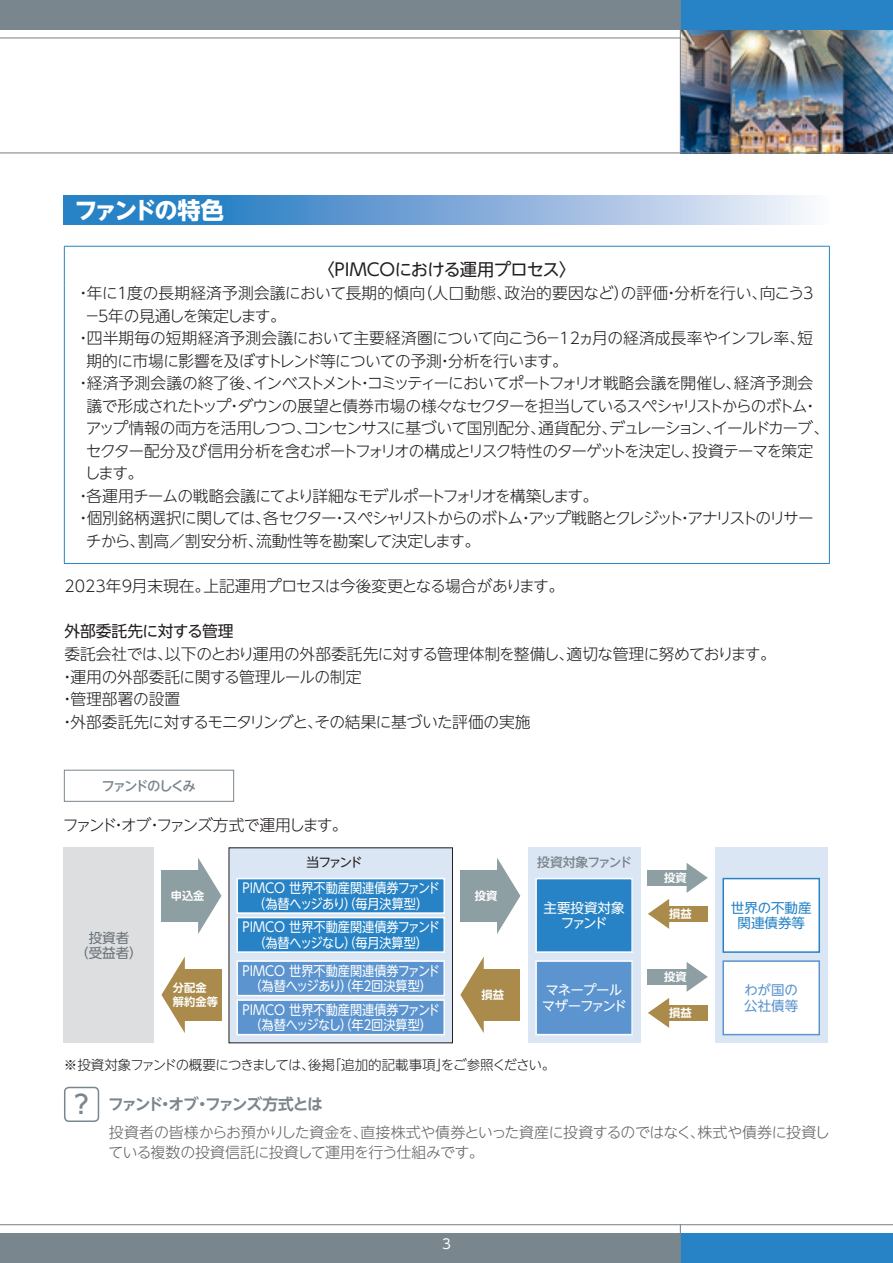
<style>
.page{position:relative;width:893px;height:1263px;background:#fff}
.page>*{position:absolute;margin:0;border:0;box-sizing:border-box;transform-origin:0 0}
.t1{font:700 23.25px "UD Shin Go NT Pro";letter-spacing:-.125em;color:#fff}
.t2{font:17.25px "UD Shin Go NT Pro";letter-spacing:-.035em;color:#231f20}
.t3{font:300 15.75px/22.5px "UD Shin Go NT Pro";letter-spacing:-.04em;color:#231f20}
.t4{font:300 15.75px "UD Shin Go NT Pro";letter-spacing:-.065em;color:#231f20}
.t5{font:300 15.75px "UD Shin Go NT Pro";letter-spacing:-.09em;color:#231f20}
.t6{font:300 15.75px "UD Shin Go NT Pro";letter-spacing:.01em;color:#231f20}
.t7{font:300 15.75px "UD Shin Go NT Pro";letter-spacing:-.01em;color:#231f20}
.t8{font:300 15.75px "UD Shin Go NT Pro";letter-spacing:-.06em;color:#231f20}
.t9{font:300 15.75px "UD Shin Go NT Pro";letter-spacing:-.11em;color:#231f20}
.t10{font:300 15.75px "UD Shin Go NT Pro";letter-spacing:-.005em;color:#231f20}
.t11{font:700 15.75px "UD Shin Go NT Pro De";letter-spacing:-.09em;color:#7a868d}
.t12{font:15.75px "UD Shin Go NT Pro";letter-spacing:-.015em;color:#231f20}
.t13{font:300 15px/19.5px "UD Shin Go NT Pro";letter-spacing:-.03em;color:#636366}
.t14{font:13.5px/15.8px "UD Shin Go NT Pro";color:#fff;text-align:center;scale:.9 1}
.t15{font:300 13.5px "UD Shin Go NT Pro";letter-spacing:-.055em;color:#231f20}
.t16{font:13.5px/15.8px "UD Shin Go NT Pro";letter-spacing:-.075em;color:#fff}
.t17{font:13.5px/15.8px "UD Shin Go NT Pro";color:#fff;text-align:center}
.t18{font:13.5px/15.8px "UD Shin Go NT Pro";color:#2783c5;text-align:center}
.t19{font:500 13.5px "UD Shin Go NT Pro";letter-spacing:-.14em;color:#7a868d}
.t20{font:13.5px/15.8px "UD Shin Go NT Pro";color:#697379;text-align:center}
.t21{font:13.5px/15.8px "UD Shin Go NT Pro";color:#5b94cf}
.t22{font:500 12.75px "UD Shin Go NT Pro";letter-spacing:-.06em;color:#7a868d}
.t23{font:12.75px "UD Shin Go NT Pro";letter-spacing:-.17em;color:#231f20}
.t24{font:700 11.25px/13.5px "UD Shin Go NT Pro De";color:#fff}
.s1{font-family:"UD Shin Go NT Pro";font-weight:500;font-size:25.5px}
</style>
<div class="page">
<hr style="left:0;top:37px;width:893px;height:1px;background:#7a868d">
<img style="left:681px;top:30px;width:212px;height:122px">
<div style="left:0;top:0;width:680px;height:30px;background:#7a868d"></div>
<div style="left:0;top:1233px;width:680px;height:30px;background:#7a868d"></div>
<hr style="left:0;top:1224px;width:893px;height:1px;background:#7a868d">
<div style="left:680px;top:0;width:213px;height:30px;background:#2783c5"></div>
<div style="left:680px;top:1233px;width:213px;height:30px;background:#2783c5"></div>
<hr style="left:680px;top:1224px;width:1px;height:39px;background:#7a868d">
<hr style="left:0;top:152px;width:893px;height:1px;background:#7a868d">
<hr style="left:680px;top:0;width:1px;height:153px;background:#7a868d">
<svg style="left:64px;top:196px;width:745px;height:29px"></svg>
<hr style="left:64px;top:246px;width:766px;height:1px;background:#2783c5">
<hr style="left:64px;top:247px;width:1px;height:38px;background:#2783c5">
<hr style="left:829px;top:247px;width:1px;height:38px;background:#2783c5">
<hr style="left:64px;top:285px;width:1px;height:278px;background:#2783c5">
<hr style="left:829px;top:285px;width:1px;height:278px;background:#2783c5">
<hr style="left:64px;top:563px;width:766px;height:1px;background:#2783c5">
<div style="left:64px;top:770px;width:170px;height:32px;border:1px solid #7a868d"></div>
<div style="left:64px;top:848px;width:90px;height:195px;background:#dddee0"></div>
<div style="left:161px;top:870px;width:41px;height:51px;background:#8d9fa2"></div>
<svg style="left:198px;top:858px;width:23px;height:76px"></svg>
<svg style="left:161px;top:957px;width:24px;height:76px"></svg>
<div style="left:181px;top:969px;width:40px;height:51px;background:#aa8b4b"></div>
<div style="left:460px;top:870px;width:41px;height:51px;background:#8d9fa2"></div>
<svg style="left:497px;top:858px;width:23px;height:76px"></svg>
<svg style="left:460px;top:957px;width:24px;height:76px"></svg>
<div style="left:479px;top:969px;width:41px;height:51px;background:#aa8b4b"></div>
<div style="left:648px;top:870px;width:43px;height:15px;background:#8d9fa2"></div>
<svg style="left:687px;top:863px;width:21px;height:30px"></svg>
<div style="left:664px;top:906px;width:44px;height:15px;background:#aa8b4b"></div>
<svg style="left:648px;top:899px;width:21px;height:30px"></svg>
<div style="left:648px;top:969px;width:43px;height:15px;background:#8d9fa2"></div>
<svg style="left:687px;top:962px;width:21px;height:30px"></svg>
<div style="left:664px;top:1005px;width:44px;height:15px;background:#aa8b4b"></div>
<svg style="left:648px;top:998px;width:21px;height:30px"></svg>
<div style="left:229px;top:848px;width:223px;height:195px;background:#dbe6f4"></div>
<div style="left:237px;top:878px;width:207px;height:35px;background:#2783c5"></div>
<div style="left:236px;top:878px;width:209px;height:36px;border:2px solid #fff"></div>
<div style="left:237px;top:917px;width:207px;height:35px;background:#2783c5"></div>
<div style="left:236px;top:917px;width:209px;height:36px;border:2px solid #fff"></div>
<div style="left:237px;top:1000px;width:207px;height:34px;background:#5b94cf"></div>
<div style="left:236px;top:999px;width:209px;height:36px;border:2px solid #fff"></div>
<div style="left:237px;top:961px;width:207px;height:34px;background:#5b94cf"></div>
<div style="left:236px;top:960px;width:209px;height:36px;border:2px solid #fff"></div>
<div style="left:528px;top:848px;width:112px;height:195px;background:#dbe6f4"></div>
<div style="left:715px;top:848px;width:112px;height:195px;background:#dbe6f4"></div>
<div style="left:536px;top:878px;width:96px;height:74px;background:#2783c5"></div>
<div style="left:535px;top:878px;width:98px;height:75px;border:2px solid #fff"></div>
<div style="left:536px;top:961px;width:96px;height:73px;background:#5b94cf"></div>
<div style="left:535px;top:960px;width:98px;height:75px;border:2px solid #fff"></div>
<div style="left:723px;top:878px;width:96px;height:74px;background:#fff"></div>
<div style="left:722px;top:878px;width:98px;height:75px;border:2px solid #2783c5"></div>
<div style="left:723px;top:961px;width:96px;height:73px;background:#fff"></div>
<div style="left:722px;top:960px;width:98px;height:75px;border:2px solid #5b94cf"></div>
<div style="left:64px;top:1087px;width:35px;height:35px;border:2px solid #7a868d;border-radius:4px"></div>
<h1 class="t1" style="left:74px;top:191px;width:151px">ファンドの特色</h1>
<p class="t2" style="left:317px;top:256px;width:261px">〈PIMCOにおける運用プロセス〉</p>
<p class="t6" style="left:76px;top:280px;width:742px">・年に１度の長期経済予測会議において長期的傾向（人口動態、政治的要因など）の評価・分析を行い、向こう３</p>
<p class="t9" style="left:85px;top:303px;width:203px">－５年の見通しを策定します。</p>
<p class="t7" style="left:76px;top:325px;width:739px">・四半期毎の短期経済予測会議において主要経済圏について向こう６－12ヵ月の経済成長率やインフレ率、短</p>
<p class="t3" style="left:86px;top:349px;width:483px">期的に市場に影響を及ぼすトレンド等についての予測・分析を行います。</p>
<p class="t3" style="left:76px;top:371px;width:739px">・経済予測会議の終了後、インベストメント・コミッティーにおいてポートフォリオ戦略会議を開催し、経済予測会</p>
<p class="t4" style="left:86px;top:393px;width:733px">議で形成されたトップ・ダウンの展望と債券市場の様々なセクターを担当しているスペシャリストからのボトム・</p>
<p class="t4" style="left:86px;top:415px;width:745px">アップ情報の両方を活用しつつ、コンセンサスに基づいて国別配分、通貨配分、デュレーション、イールドカーブ、</p>
<p class="t8" style="left:86px;top:438px;width:729px">セクター配分及び信用分析を含むポートフォリオの構成とリスク特性のターゲットを決定し、投資テーマを策定</p>
<p class="t3" style="left:85px;top:461px;width:60px">します。</p>
<p class="t4" style="left:76px;top:483px;width:524px">・各運用チームの戦略会議にてより詳細なモデルポートフォリオを構築します。</p>
<p class="t5" style="left:76px;top:505px;width:740px">・個別銘柄選択に関しては、各セクター・スペシャリストからのボトム・アップ戦略とクレジット・アナリストのリサー</p>
<p class="t3" style="left:86px;top:529px;width:396px">チから、割高／割安分析、流動性等を勘案して決定します。</p>
<p class="t10" style="left:64px;top:574px;width:501px">2023年9月末現在。上記運用プロセスは今後変更となる場合があります。</p>
<p class="t12" style="left:64px;top:619px;width:171px">外部委託先に対する管理</p>
<p class="t3" style="left:60px;top:642px;width:718px;text-indent:5px">委託会社では、以下のとおり運用の外部委託先に対する管理体制を整備し、適切な管理に努めております。・運用の外部委託に関する管理ルールの制定<br>・管理部署の設置<br>・外部委託先に対するモニタリングと、その結果に基づいた評価の実施</p>
<p class="t19" style="left:101px;top:775px;width:96px">ファンドのしくみ</p>
<p class="t9" style="left:63px;top:812px;width:286px">ファンド・オブ・ファンズ方式で運用します。</p>
<p class="t20" style="left:75px;top:929px;width:69px">投資者<br>（受益者）</p>
<p class="t24" style="left:171px;top:889px;width:35px">申込金</p>
<p class="t24" style="left:173px;top:981px;width:46px">分配金解約金等</p>
<p class="t23" style="left:306px;top:852px;width:58px">当ファンド</p>
<p class="t14" style="left:242px;top:880px;width:221px">PIMCO 世界不動産関連債券ファンド（為替ヘッジあり）（毎月決算型）</p>
<p class="t14" style="left:242px;top:919px;width:221px">PIMCO 世界不動産関連債券ファンド（為替ヘッジなし）（毎月決算型）</p>
<p class="t14" style="left:242px;top:962px;width:221px">PIMCO 世界不動産関連債券ファンド（為替ヘッジあり）（年２回決算型）</p>
<p class="t14" style="left:242px;top:1001px;width:221px">PIMCO 世界不動産関連債券ファンド（為替ヘッジなし）（年２回決算型）</p>
<p class="t24" style="left:475px;top:889px;width:24px">投資</p>
<p class="t24" style="left:481px;top:988px;width:24px">損益</p>
<p class="t22" style="left:537px;top:852px;width:96px">投資対象ファンド</p>
<p class="t17" style="left:544px;top:899px;width:82px">主要投資対象ファンド</p>
<p class="t16" style="left:542px;top:982px;width:86px">マネープールマザーファンド</p>
<p class="t24" style="left:664px;top:871px;width:24px">投資</p>
<p class="t24" style="left:669px;top:907px;width:24px">損益</p>
<p class="t24" style="left:664px;top:970px;width:24px">投資</p>
<p class="t24" style="left:669px;top:1006px;width:24px">損益</p>
<p class="t18" style="left:731px;top:899px;width:82px">世界の不動産関連債券等</p>
<p class="t21" style="left:744px;top:982px;width:55px">わが国の公社債等</p>
<p class="t15" style="left:64px;top:1054px;width:493px">※投資対象ファンドの概要につきましては、後掲「追加的記載事項」をご参照ください。</p>
<p class="t11" style="left:74px;top:1091px;width:250px"><span class="s1">?</span> ファンド・オブ・ファンズ方式とは</p>
<p class="t13" style="left:108px;top:1122px;width:723px">投資者の皆様からお預かりした資金を、直接株式や債券といった資産に投資するのではなく、株式や債券に投資している複数の投資信託に投資して運用を行う仕組みです。</p>
<p class="t17" style="left:442px;top:1235px;width:10px">3</p>
</div>
